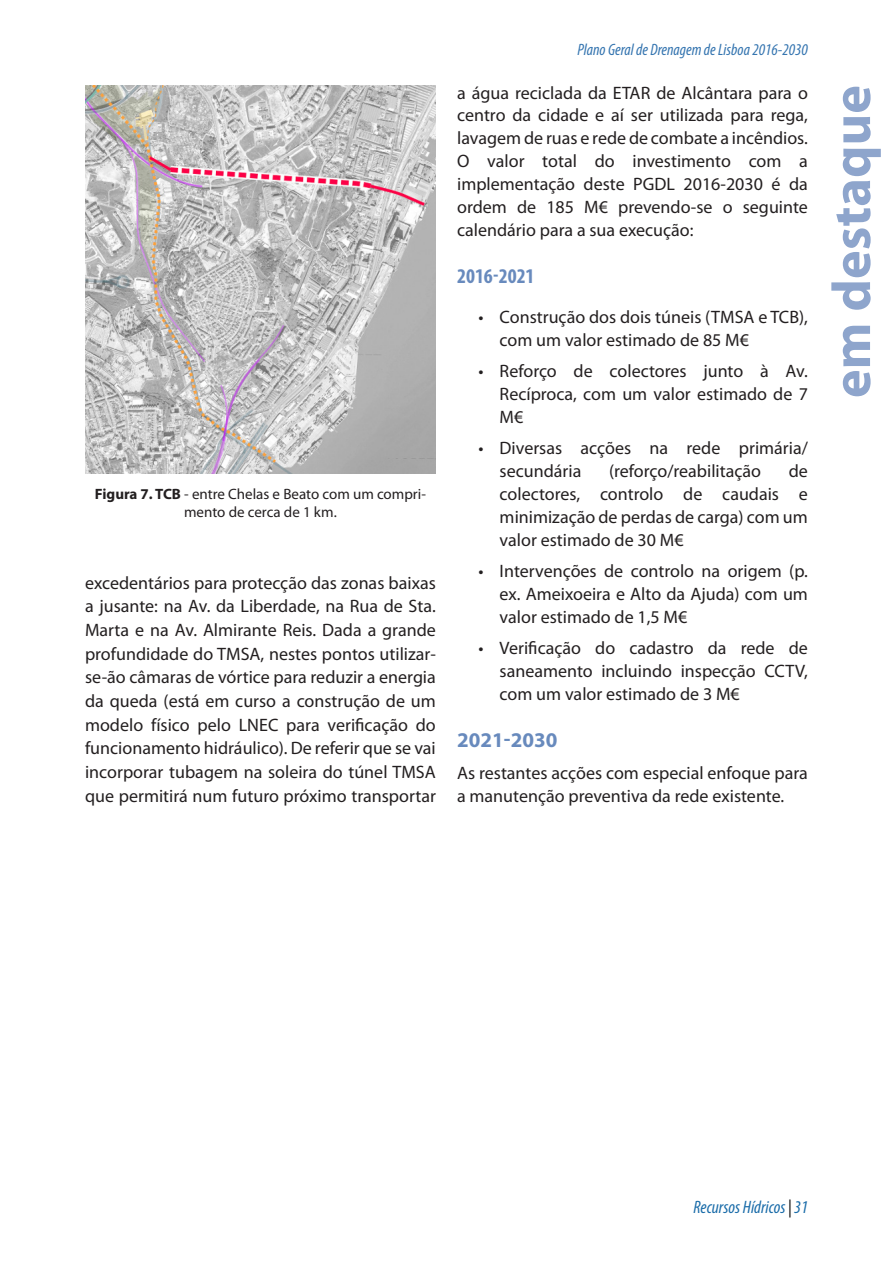
<style>
.page{position:relative;width:893px;height:1263px;background:#fff}
.page>*{position:absolute;margin:0;border:0;box-sizing:border-box;transform-origin:0 0}
.t1{font:700 54.45px "Myriad Pro";color:#8ea5cc}
.Capítulo{font:700 condensed 21px "Myriad Pro";color:#688abd}
.Capítulo-2{font:700 21px "Myriad Pro";color:#688abd}
.Corpo_texto{font:18px/22.8px "Myriad Pro";color:#231f20;text-align:justify}
.t2{font:italic condensed 18px "Myriad Pro";color:#1a6ca9}
.t3{font:italic condensed 16.5px "Myriad Pro";color:#3575b0}
.Legenda_figura{font:15px/18px "Myriad Pro";color:#231f20;text-align:center}
.s1{font-weight:700}
.s2{color:#000}
</style>
<div class="page">
<img style="left:85px;top:85px;width:351px;height:389px">
<p class="Legenda_figura" style="left:95px;top:485px;width:333px"><span class="s1">Figura 7. TCB</span> - entre Chelas e Beato com um compri&shy;mento de cerca de 1 km.</p>
<p class="Corpo_texto" style="left:85px;top:570px;width:352px;line-height:23.7px">excedentários para protecção das zonas baixas a jusante: na Av. da Liberdade, na Rua de Sta.<br>Marta e na Av. Almirante Reis. Dada a grande profundidade do TMSA, nestes pontos utilizar&shy;se-ão câmaras de vórtice para reduzir a energia da queda (está em curso a construção de um modelo físico pelo LNEC para verificação do funcionamento hidráulico). De referir que se vai incorporar tubagem na soleira do túnel TMSA que permitirá num futuro próximo transportar</p>
<p class="t3" style="left:577px;top:39px;width:232px">Plano Geral de Drenagem de Lisboa 2016-2030</p>
<p class="Corpo_texto" style="left:457px;top:81px;width:352px">a água reciclada da ETAR de Alcântara para o centro da cidade e aí ser utilizada para rega, lavagem de ruas e rede de combate a incêndios.</p>
<p class="Corpo_texto" style="left:457px;top:149px;width:352px">O valor total do investimento com a implementação deste PGDL 2016-2030 é da ordem de 185 M€ prevendo-se o seguinte calendário para a sua execução:</p>
<p class="Capítulo" style="left:457px;top:263px;width:79px">2016-2021</p>
<p class="Corpo_texto" style="left:500px;top:305px;width:310px;text-indent:-21px">• Construção dos dois túneis (TMSA e TCB), com um valor estimado de 85 M€</p>
<p class="Corpo_texto" style="left:500px;top:360px;width:310px;text-indent:-21px">• Reforço de colectores junto à Av.<br>Recíproca, com um valor estimado de 7<br>M€</p>
<p class="Corpo_texto" style="left:500px;top:437px;width:310px;text-indent:-21px">• Diversas acções na rede primária/ secundária</p>
<p class="Corpo_texto" style="left:609px;top:459px;width:153px">(reforço/reabilitação</p>
<p class="Corpo_texto" style="left:500px;top:459px;width:310px;text-indent:289px">de colectores, controlo de caudais e minimização de perdas de carga) com um valor estimado de 30 M€</p>
<p class="Corpo_texto" style="left:500px;top:559px;width:310px;text-indent:-21px">• Intervenções de controlo na origem (p. ex. Ameixoeira e Alto da Ajuda) com um valor estimado de 1,5 M€</p>
<p class="Corpo_texto" style="left:500px;top:636px;width:310px;text-indent:-21px">• Verificação do cadastro da rede de saneamento incluindo inspecção CCTV, com um valor estimado de 3 M€</p>
<p class="Capítulo-2" style="left:457px;top:727px;width:102px">2021-2030</p>
<p class="Corpo_texto" style="left:457px;top:761px;width:352px">As restantes acções com especial enfoque para a manutenção preventiva da rede existente.</p>
<h1 class="t1" style="left:816px;top:398px;width:315px;rotate:-90deg">em destaque</h1>
<p class="t2" style="left:693px;top:1196px;width:116px">Recursos Hídricos <span class="s2">|</span> 31</p>
</div>
